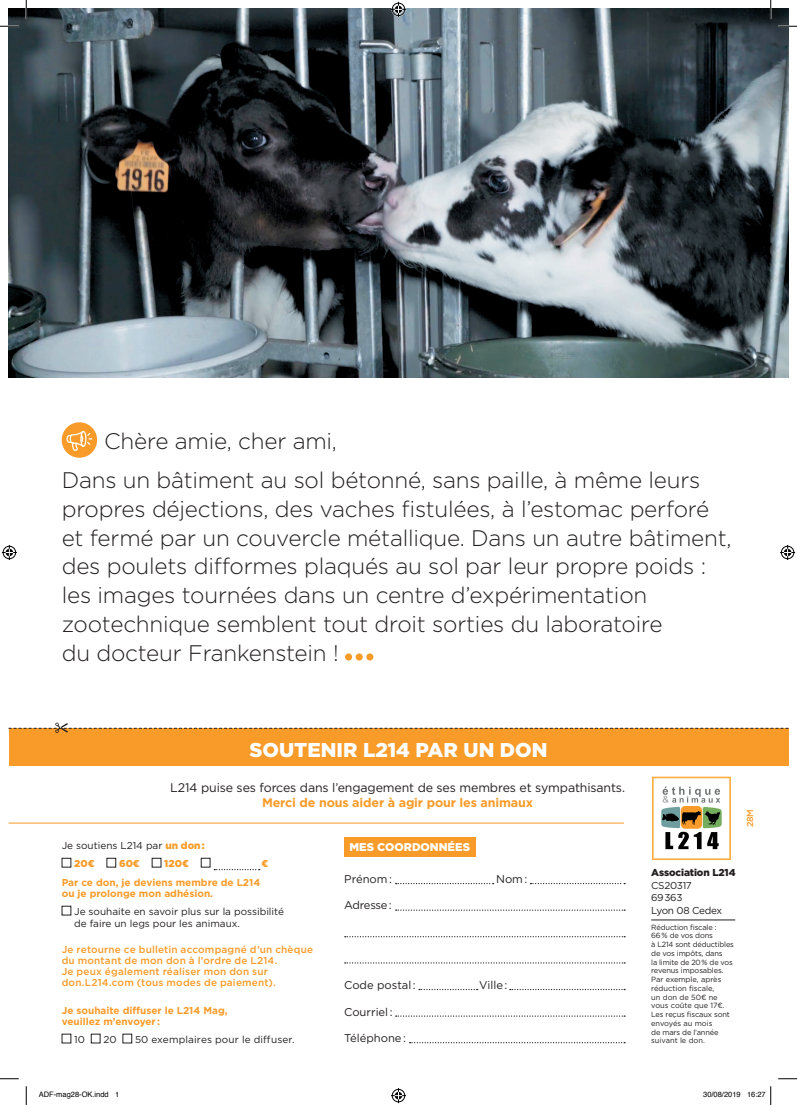
<style>
.page{position:relative;width:797px;height:1105px;background:#fff}
.page>*{position:absolute;margin:0;border:0;box-sizing:border-box;transform-origin:0 0}
.t1{font:300 22.5px/28.8px "Gotham";letter-spacing:-.01em;color:#231f20}
.t2{font:900 20px "Gotham";color:#fff}
.t3{font:12.5px "Gotham";letter-spacing:-.01em;color:#231f20}
.t4{font:700 12.5px "Gotham";letter-spacing:-.01em;color:#f89b28}
.t5{font:11.25px "Gotham";color:#231f20}
.t6{font:900 11.25px "Gotham";color:#fff}
.t7{font:11.25px "Gotham";letter-spacing:-.025em;color:#231f20}
.t8{font:500 10px/11.2px "Gotham";letter-spacing:.02em;color:#f89b28}
.t9{font:10px/18.4px "Gotham";color:#231f20}
.t10{font:700 10px/11.2px "Gotham";color:#f89b28}
.t11{font:10px/12.5px "Gotham";letter-spacing:-.03em;color:#231f20}
.t12{font:900 10px "Gotham";letter-spacing:-.01em;color:#231f20}
.t13{font:900 10px "Gotham";color:#f89b28}
.t14{font:500 8.75px "Gotham";color:#f89b28}
.t15{font:7.5px/8.8px "Gotham";letter-spacing:-.02em;color:#231f20}
.t16{font:7.5px "Helvetica";color:#000}
.s1{font-weight:900;color:#f89b28}
</style>
<div class="page">
<img style="left:9px;top:9px;width:779px;height:368px">
<div style="left:345px;top:653px;width:7px;height:7px;background:#f89b28;border-radius:50%"></div>
<div style="left:355px;top:653px;width:8px;height:7px;background:#f89b28;border-radius:50%"></div>
<div style="left:366px;top:653px;width:7px;height:7px;background:#f89b28;border-radius:50%"></div>
<div style="left:62px;top:422px;width:35px;height:36px;background:#f89b28;border-radius:50%"></div>
<svg style="left:66px;top:430px;width:27px;height:21px"></svg>
<div style="left:9px;top:729px;width:779px;height:37px;background:#f89b28"></div>
<div style="left:91px;top:1034px;width:9px;height:9px;border:1px solid #231f20"></div>
<div style="left:123px;top:1034px;width:9px;height:9px;border:1px solid #231f20"></div>
<div style="left:62px;top:858px;width:9px;height:9px;border:1px solid #231f20"></div>
<div style="left:107px;top:858px;width:9px;height:9px;border:1px solid #231f20"></div>
<div style="left:152px;top:858px;width:9px;height:9px;border:1px solid #231f20"></div>
<div style="left:201px;top:858px;width:9px;height:9px;border:1px solid #231f20"></div>
<svg style="left:214px;top:869px;width:46px;height:1px"></svg>
<hr style="left:9px;top:823px;width:615px;height:1px;background:#f89b28">
<svg style="left:9px;top:723px;width:779px;height:10px"></svg>
<svg style="left:396px;top:883px;width:97px;height:1px"></svg>
<svg style="left:396px;top:909px;width:229px;height:2px"></svg>
<svg style="left:345px;top:936px;width:280px;height:1px"></svg>
<svg style="left:396px;top:1015px;width:229px;height:2px"></svg>
<svg style="left:409px;top:1042px;width:216px;height:1px"></svg>
<svg style="left:419px;top:989px;width:58px;height:1px"></svg>
<svg style="left:510px;top:989px;width:115px;height:1px"></svg>
<svg style="left:530px;top:883px;width:95px;height:1px"></svg>
<div style="left:344px;top:837px;width:131px;height:19px;background:#f89b28"></div>
<svg style="left:345px;top:962px;width:280px;height:1px"></svg>
<svg style="left:652px;top:777px;width:79px;height:83px"></svg>
<hr style="left:651px;top:920px;width:84px;height:1px;background:#231f20">
<svg style="left:0;top:25px;width:19px;height:2px"></svg>
<svg style="left:778px;top:25px;width:19px;height:2px"></svg>
<svg style="left:0;top:1078px;width:19px;height:1px"></svg>
<svg style="left:778px;top:1078px;width:19px;height:1px"></svg>
<svg style="left:25px;top:0;width:2px;height:19px"></svg>
<svg style="left:25px;top:1086px;width:2px;height:19px"></svg>
<svg style="left:770px;top:0;width:1px;height:19px"></svg>
<svg style="left:391px;top:2px;width:15px;height:15px"></svg>
<svg style="left:391px;top:1088px;width:15px;height:15px"></svg>
<svg style="left:2px;top:545px;width:15px;height:15px"></svg>
<svg style="left:780px;top:545px;width:15px;height:15px"></svg>
<svg style="left:770px;top:1086px;width:1px;height:19px"></svg>
<p class="t1" style="left:62px;top:420px;width:640px;line-height:39.4px;text-indent:43px">Chère amie, cher ami,<br>Dans un bâtiment au sol bétonné, sans paille, à même leurs</p>
<p class="t1" style="left:62px;top:494px;width:671px">propres déjections, des vaches fistulées, à l’estomac perforé et fermé par un couvercle métallique. Dans un autre bâtiment, des poulets difformes plaqués au sol par leur propre poids : les images tournées dans un centre d’expérimentation zootechnique semblent tout droit sorties du laboratoire<br>du docteur Frankenstein !</p>
<p class="t2" style="left:249px;top:736px;width:299px">SOUTENIR L214 PAR UN DON</p>
<p class="t3" style="left:170px;top:779px;width:456px">L214 puise ses forces dans l’engagement de ses membres et sympathisants.</p>
<p class="t4" style="left:262px;top:794px;width:272px">Merci de nous aider à agir pour les animaux</p>
<p class="t9" style="left:74px;top:836px;width:132px;text-indent:-12px">Je soutiens L214 par <span class="s1">un don :<br>20€</span></p>
<p class="t13" style="left:119px;top:857px;width:22px">60€</p>
<p class="t13" style="left:164px;top:857px;width:26px">120€</p>
<p class="t13" style="left:261px;top:857px;width:8px">€</p>
<p class="t10" style="left:62px;top:876px;width:200px">Par ce don, je deviens membre de L214 ou je prolonge mon adhésion.</p>
<p class="t9" style="left:74px;top:906px;width:211px;line-height:11.2px">Je souhaite en savoir plus sur la possibilité de faire un legs pour les animaux.</p>
<p class="t8" style="left:62px;top:943px;width:253px">Je retourne ce bulletin accompagné d’un chèque du montant de mon don à l’ordre de L214.<br>Je peux également réaliser mon don sur don.L214.com (tous modes de paiement).</p>
<p class="t10" style="left:62px;top:1004px;width:167px">Je souhaite diffuser le L214 Mag, veuillez m’envoyer :</p>
<p class="t9" style="left:74px;top:1030px;width:12px">10</p>
<p class="t9" style="left:103px;top:1030px;width:15px">20</p>
<p class="t9" style="left:135px;top:1030px;width:161px">50 exemplaires pour le diffuser.</p>
<p class="t6" style="left:349px;top:839px;width:122px">MES COORDONNÉES</p>
<p class="t5" style="left:344px;top:872px;width:49px">Prénom :</p>
<p class="t5" style="left:496px;top:872px;width:33px">Nom :</p>
<p class="t7" style="left:344px;top:898px;width:49px">Adresse :</p>
<p class="t5" style="left:344px;top:978px;width:73px">Code postal :</p>
<p class="t5" style="left:479px;top:978px;width:30px">Ville :</p>
<p class="t5" style="left:344px;top:1004px;width:50px">Courriel :</p>
<p class="t5" style="left:344px;top:1031px;width:63px">Téléphone :</p>
<p class="t14" style="left:744px;top:827px;width:20px;rotate:-90deg">28M</p>
<p class="t12" style="left:651px;top:866px;width:86px">Association L214</p>
<p class="t11" style="left:651px;top:879px;width:72px">CS20317<br>69 363<br>Lyon 08 Cedex</p>
<p class="t15" style="left:651px;top:922px;width:84px">Réduction fiscale :<br>66 % de vos dons<br>à L214 sont déductibles de vos impôts, dans<br>la limite de 20 % de vos revenus imposables.<br>Par exemple, après réduction fiscale,<br>un don de 50€ ne vous coûte que 17€.<br>Les reçus fiscaux sont envoyés au mois<br>de mars de l’année suivant le don.</p>
<p class="t16" style="left:39px;top:1089px;width:82px">ADF-mag28-OK.indd 1</p>
<p class="t16" style="left:703px;top:1089px;width:64px">30/08/2019 16:27</p>
</div>
